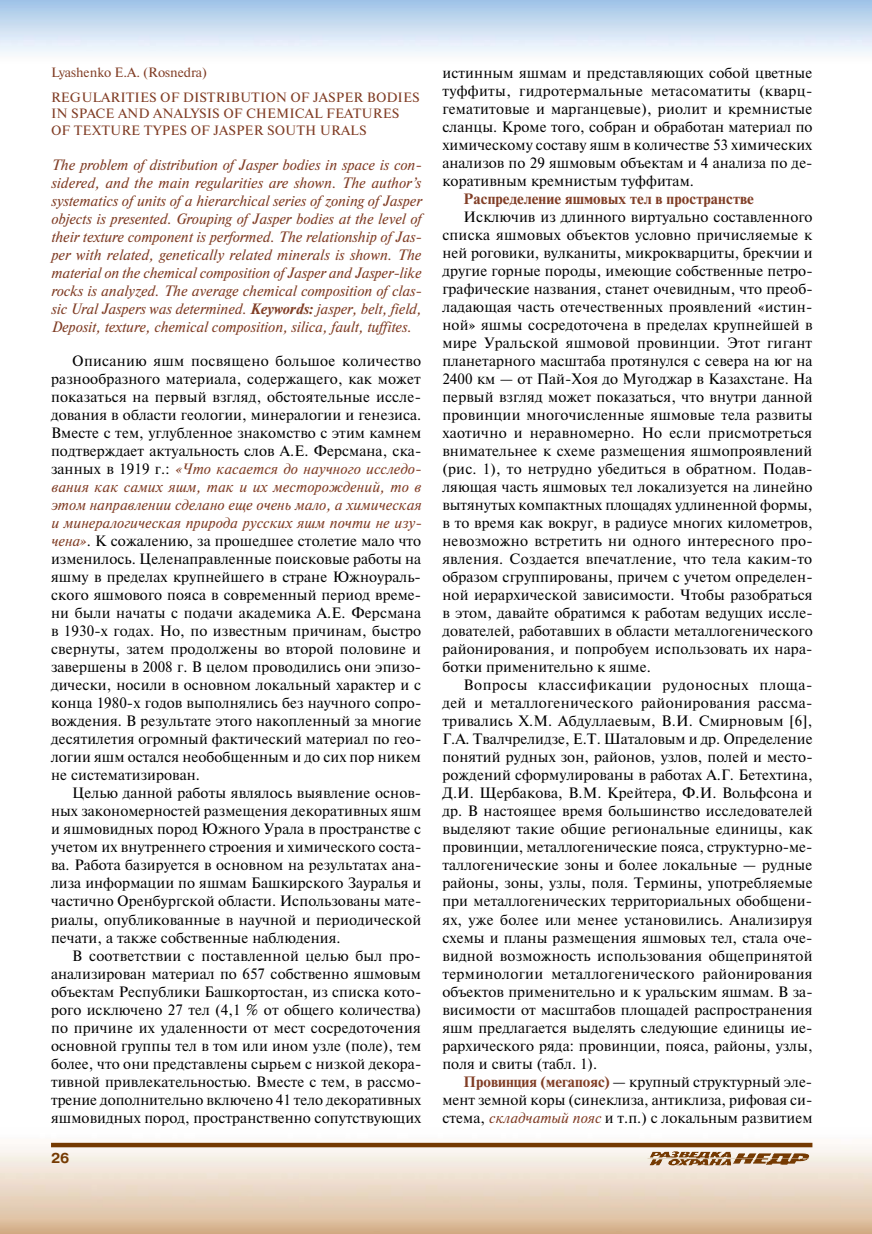
<style>
.page{position:relative;width:872px;height:1234px;background:#fff}
.page>*{position:absolute;margin:0;border:0;box-sizing:border-box;transform-origin:0 0}
.t1{font:15px/18px "Newton C";letter-spacing:.005em;color:#000;text-align:justify}
.t2{font:italic 15px/18px "Newton C";color:#813e26;text-align:justify}
.t3{font:700 15px "Newton C";letter-spacing:.005em;color:#813e26}
.t4{font:700 14.25px "Pragmatica C";color:#753a02}
.t5{font:13.5px/25px "Newton C";letter-spacing:.005em;color:#813e26}
.s1{font-weight:700}
.s2{font-style:italic;color:#813e26}
.s3{font-weight:700;color:#813e26}
</style>
<div class="page">
<img style="left:0;top:1142px;width:872px;height:91px">
<svg style="left:51px;top:1142px;width:761px;height:4px;background:#906033"></svg>
<img style="left:650px;top:1151px;width:80px;height:6px">
<p class="t5" style="left:51px;top:59px;width:370px">Lyashenko E.A. (Rosnedra)<br>REGULARITIES OF DISTRIBUTION OF JASPER BODIES</p>
<p class="t5" style="left:51px;top:105px;width:350px;line-height:16.5px">IN SPACE AND ANALYSIS OF CHEMICAL FEATURES<br>OF TEXTURE TYPES OF JASPER SOUTH URALS</p>
<p class="t2" style="left:51px;top:156px;width:372px">The problem of distribution of Jasper bodies in space is con&shy;sidered, and the main regularities are shown. The author’s systematics of units of a hierarchical series of zoning of Jasper objects is presented. Grouping of Jasper bodies at the level of their texture component is performed. The relationship of Jas&shy;per with related, genetically related minerals is shown. The material on the chemical composition of Jasper and Jasper-like rocks is analyzed. The average chemical composition of clas&shy;sic Ural Jaspers was determined. <span class="s1">Keywords:</span> jasper, belt, field, Deposit, texture, chemical composition, silica, fault, tuffites.</p>
<p class="t1" style="left:51px;top:352px;width:372px;text-align:left;text-indent:21px">Описанию яшм посвящено большое количество разнообразного материала, содержащего, как может показаться на первый взгляд, обстоятельные иссле&shy;дования в области геологии, минералогии и генезиса.<br>Вместе с тем, углубленное знакомство с этим камнем подтверждает актуальность слов А.Е. Ферсмана, ска&shy;занных в 1919 г.: <span class="s2">«Что касается до научного исследо&shy;вания как самих яшм, так и их месторождений, то в этом направлении сделано еще очень мало, а химическая и минералогическая природа русских яшм почти не изу&shy;чена»</span>. К сожалению, за прошедшее столетие мало что изменилось. Целенаправленные поисковые работы на яшму в пределах крупнейшего в стране Южноураль&shy;ского яшмового пояса в современный период време&shy;ни были начаты с подачи академика А.Е. Ферсмана в 1930-х годах. Но, по известным причинам, быстро свернуты, затем продолжены во второй половине и завершены в 2008 г. В целом проводились они эпизо&shy;дически, носили в основном локальный характер и с конца 1980-х годов выполнялись без научного сопро&shy;вождения. В результате этого накопленный за многие десятилетия огромный фактический материал по гео&shy;логии яшм остался необобщенным и до сих пор никем не систематизирован.</p>
<p class="t1" style="left:51px;top:784px;width:372px;text-indent:21px">Целью данной работы являлось выявление основ&shy;ных закономерностей размещения декоративных яшм и яшмовидных пород Южного Урала в пространстве с учетом их внутреннего строения и химического соста&shy;ва. Работа базируется в основном на результатах ана&shy;лиза информации по яшмам Башкирского Зауралья и частично Оренбургской области. Использованы мате&shy;риалы, опубликованные в научной и периодической печати, а также собственные наблюдения.</p>
<p class="t1" style="left:51px;top:946px;width:372px;text-indent:21px">В соответствии с поставленной целью был про&shy;анализирован материал по 657 собственно яшмовым объектам Республики Башкортостан, из списка кото&shy;рого исключено 27 тел (4,1 % от общего количества) по причине их удаленности от мест сосредоточения основной группы тел в том или ином узле (поле), тем более, что они представлены сырьем с низкой декора&shy;тивной привлекательностью. Вместе с тем, в рассмо&shy;трение дополнительно включено 41 тело декоративных яшмовидных пород, пространственно сопутствующих</p>
<p class="t4" style="left:51px;top:1150px;width:20px">26</p>
<p class="t1" style="left:442px;top:64px;width:372px;text-align:left">истинным яшмам и представляющих собой цветные туффиты, гидротермальные метасоматиты (кварц&shy;гематитовые и марганцевые), риолит и кремнистые сланцы. Кроме того, собран и обработан материал по химическому составу яшм в количестве 53 химических анализов по 29 яшмовым объектам и 4 анализа по де&shy;коративным кремнистым туффитам.</p>
<p class="t3" style="left:463px;top:190px;width:292px">Распределение яшмовых тел в пространстве</p>
<p class="t1" style="left:442px;top:208px;width:372px;text-indent:21px">Исключив из длинного виртуально составленного списка яшмовых объектов условно причисляемые к ней роговики, вулканиты, микрокварциты, брекчии и другие горные породы, имеющие собственные петро&shy;графические названия, станет очевидным, что преоб&shy;ладающая часть отечественных проявлений «истин&shy;ной» яшмы сосредоточена в пределах крупнейшей в мире Уральской яшмовой провинции. Этот гигант планетарного масштаба протянулся с севера на юг на 2400 км — от Пай-Хоя до Мугоджар в Казахстане. На первый взгляд может показаться, что внутри данной провинции многочисленные яшмовые тела развиты хаотично и неравномерно. Но если присмотреться внимательнее к схеме размещения яшмопроявлений (рис. 1), то нетрудно убедиться в обратном. Подав&shy;ляющая часть яшмовых тел локализуется на линейно вытянутых компактных площадях удлиненной формы, в то время как вокруг, в радиусе многих километров, невозможно встретить ни одного интересного про&shy;явления. Создается впечатление, что тела каким-то образом сгруппированы, причем с учетом определен&shy;ной иерархической зависимости. Чтобы разобраться в этом, давайте обратимся к работам ведущих иссле&shy;дователей, работавших в области металлогенического районирования, и попробуем использовать их нара&shy;ботки применительно к яшме.</p>
<p class="t1" style="left:442px;top:676px;width:372px;text-indent:21px">Вопросы классификации рудоносных площа&shy;дей и металлогенического районирования рассма&shy;тривались Х.М. Абдуллаевым, В.И. Смирновым [6], Г.А. Твалчрелидзе, Е.Т. Шаталовым и др. Определение понятий рудных зон, районов, узлов, полей и место&shy;рождений сформулированы в работах А.Г. Бетехтина, Д.И. Щербакова, В.М. Крейтера, Ф.И. Вольфсона и др. В настоящее время большинство исследователей выделяют такие общие региональные единицы, как провинции, металлогенические пояса, структурно-ме&shy;таллогенические зоны и более локальные — рудные районы, зоны, узлы, поля. Термины, употребляемые при металлогенических территориальных обобщени&shy;ях, уже более или менее установились. Анализируя схемы и планы размещения яшмовых тел, стала оче&shy;видной возможность использования общепринятой терминологии металлогенического районирования объектов применительно и к уральским яшмам. В за&shy;висимости от масштабов площадей распространения яшм предлагается выделять следующие единицы ие&shy;рархического ряда: провинции, пояса, районы, узлы, поля и свиты (табл. 1).</p>
<p class="t1" style="left:442px;top:1072px;width:372px;text-indent:21px"><span class="s3">Провинция (мегапояс)</span> — крупный структурный эле&shy;мент земной коры (синеклиза, антиклиза, рифовая си&shy;стема, <span class="s2">складчатый пояс</span> и т.п.) с локальным развитием</p>
</div>
